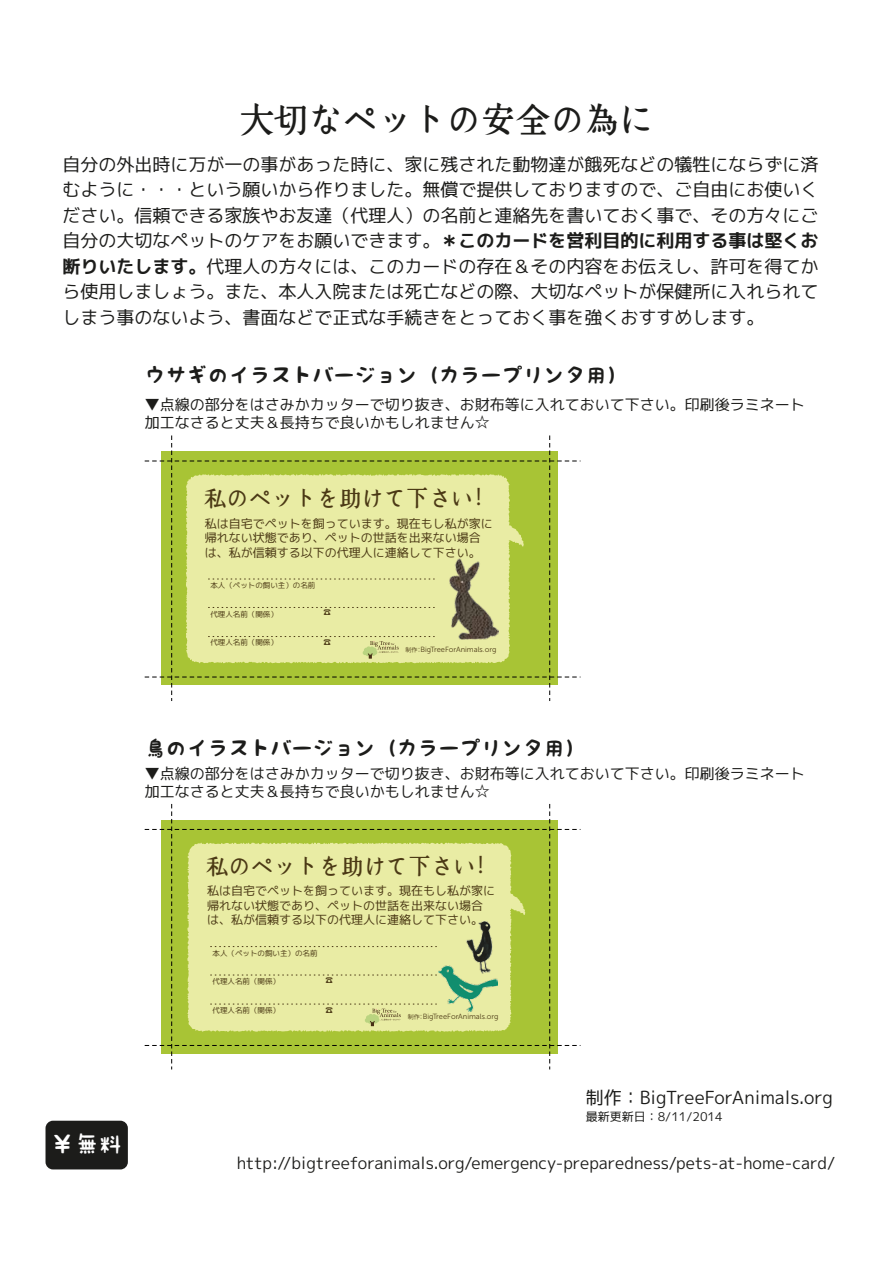
<style>
.page{position:relative;width:893px;height:1263px;background:#fff}
.page>*{position:absolute;margin:0;border:0;box-sizing:border-box;transform-origin:0 0}
.t1{font:34.5px "dejima mincho";color:#1c1c1a}
.t2{font:24px "K Fhimaji";color:#fff}
.t3{font:22.5px "dejima mincho";color:#4b3915}
.t4{font:21px "K Fhimaji";color:#1c1c1a}
.t5{font:18px/25.5px "Mig Mix 1 P regular";color:#1c1c1a;text-align:justify}
.t6{font:16.5px "Mig Mix 1 P regular";color:#1c1c1a}
.t7{font:15px/18px "Mig Mix 1 P regular";color:#1c1c1a}
.t8{font:12px/14.4px "Mig Mix 1 P regular";color:#4b3915}
.t9{font:12px "Mig Mix 1 P regular";color:#1c1c1a}
.t10{font:7.5px "Mig Mix 1 P regular";color:#4b3915}
.t11{font:7.5px "Museo Sans 300";color:#4b3915}
.s1{font-family:"Mig Mix 1 P bold"}
.s2{font-family:"Koz Go Pro"}
.s3{font-family:"Koz Go Pro";font-size:6px}
</style>
<div class="page">
<div style="left:46px;top:1121px;width:82px;height:48px;background:#1c1c1a;border-radius:8px"></div>
<svg style="left:145px;top:435px;width:435px;height:266px"></svg>
<svg style="left:145px;top:804px;width:435px;height:265px"></svg>
<h1 class="t1" style="left:239px;top:101px;width:415px">大切なペットの安全の為に</h1>
<p class="t5" style="left:62px;top:151px;width:758px">自分の外出時に万が一の事があった時に、家に残された動物達が餓死などの犠牲にならずに済むように・・・という願いから作りました。無償で提供しておりますので、ご自由にお使いください。信頼できる家族やお友達（代理人）の名前と連絡先を書いておく事で、その方々にご自分の大切なペットのケアをお願いできます。<span class="s1">＊このカードを営利目的に利用する事は堅くお断りいたします。</span>代理人の方々には、このカードの存在＆その内容をお伝えし、許可を得てから使用しましょう。また、本人入院または死亡などの際、大切なペットが保健所に入れられてしまう事のないよう、書面などで正式な手続きをとっておく事を強くおすすめします。</p>
<p class="t4" style="left:145px;top:364px;width:485px">ウサギのイラストバージョン（カラープリンタ用）</p>
<p class="t7" style="left:145px;top:396px;width:662px">▼点線の部分をはさみかカッターで切り抜き、お財布等に入れておいて下さい。印刷後ラミネート加工なさると丈夫＆長持ちで良いかもしれません☆</p>
<p class="t3" style="left:204px;top:487px;width:288px">私のペットを助けて下さい<span class="s2">！</span></p>
<p class="t8" style="left:205px;top:516px;width:290px">私は自宅でペットを飼っています。現在もし私が家に帰れない状態であり、ペットの世話を出来ない場合は、私が信頼する以下の代理人に連絡して下さい。</p>
<p class="t10" style="left:210px;top:580px;width:106px">本人（ペットの飼い主）の名前</p>
<p class="t10" style="left:210px;top:609px;width:69px">代理人名前（関係）</p>
<p class="t10" style="left:210px;top:637px;width:69px">代理人名前（関係）</p>
<p class="t10" style="left:323px;top:607px;width:9px">☎</p>
<p class="t10" style="left:323px;top:637px;width:9px">☎</p>
<p class="t11" style="left:406px;top:645px;width:92px"><span class="s3">制作：</span>BigTreeForAnimals.org</p>
<p class="t4" style="left:145px;top:736px;width:443px">鳥のイラストバージョン（カラープリンタ用）</p>
<p class="t7" style="left:145px;top:765px;width:662px">▼点線の部分をはさみかカッターで切り抜き、お財布等に入れておいて下さい。印刷後ラミネート加工なさると丈夫＆長持ちで良いかもしれません☆</p>
<p class="t3" style="left:206px;top:854px;width:288px">私のペットを助けて下さい<span class="s2">！</span></p>
<p class="t8" style="left:207px;top:884px;width:289px">私は自宅でペットを飼っています。現在もし私が家に帰れない状態であり、ペットの世話を出来ない場合は、私が信頼する以下の代理人に連絡して下さい。</p>
<h2 class="t2" style="left:51px;top:1131px;width:74px">￥無料</h2>
<p class="t10" style="left:213px;top:948px;width:106px">本人（ペットの飼い主）の名前</p>
<p class="t10" style="left:213px;top:976px;width:69px">代理人名前（関係）</p>
<p class="t10" style="left:213px;top:1005px;width:69px">代理人名前（関係）</p>
<p class="t10" style="left:326px;top:975px;width:9px">☎</p>
<p class="t10" style="left:326px;top:1005px;width:9px">☎</p>
<p class="t11" style="left:408px;top:1013px;width:92px"><span class="s3">制作：</span>BigTreeForAnimals.org</p>
<p class="t5" style="left:586px;top:1085px;width:249px">制作：BigTreeForAnimals.org</p>
<p class="t9" style="left:586px;top:1108px;width:138px">最新更新日：8/11/2014</p>
<p class="t6" style="left:237px;top:1151px;width:600px">http://bigtreeforanimals.org/emergency-preparedness/pets-at-home-card/</p>
</div>
